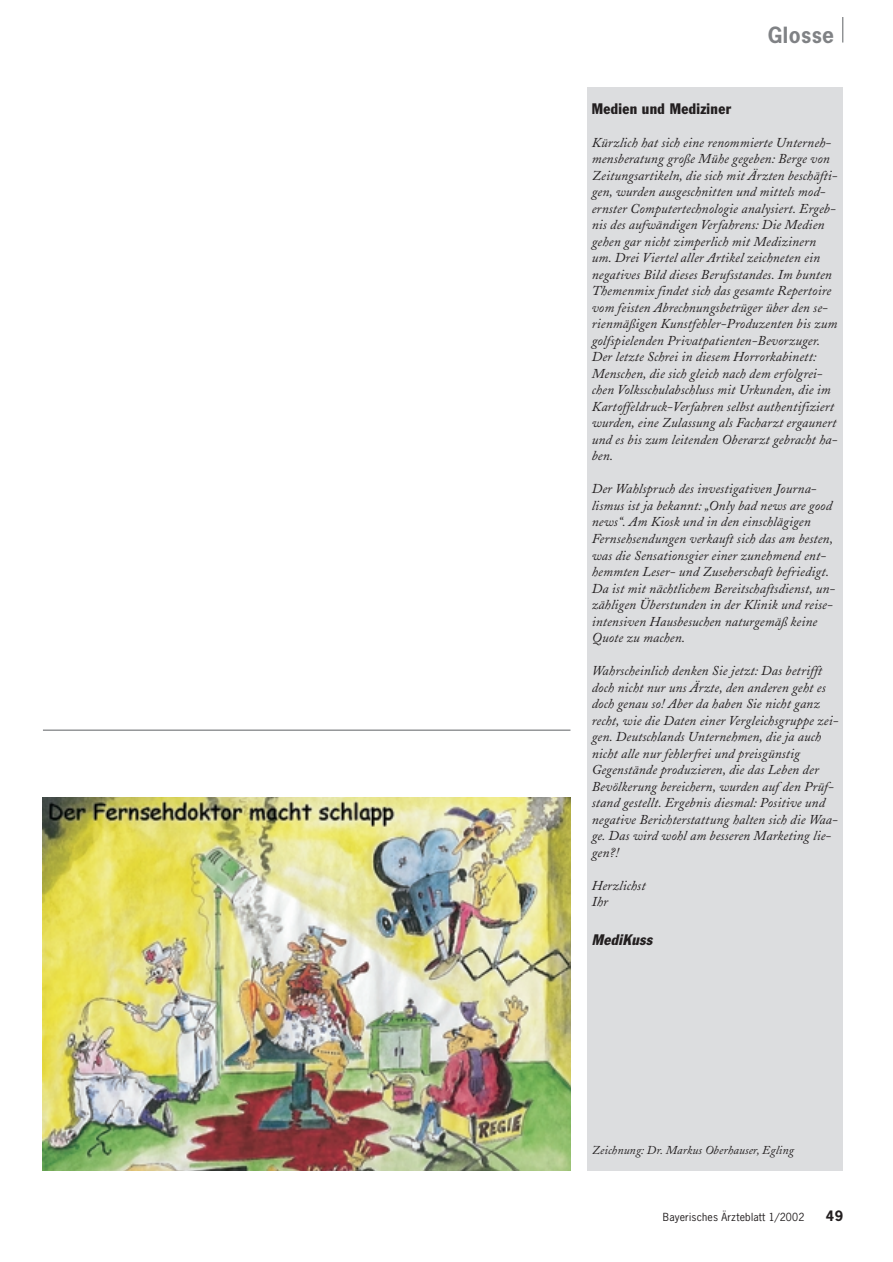
<style>
.page{position:relative;width:893px;height:1262px;background:#fff}
.page>*{position:absolute;margin:0;border:0;box-sizing:border-box;transform-origin:0 0}
.t1{font:700 21px "News Gothic";letter-spacing:.02em;color:#808285}
.t2{font:condensed 15px "Franklin Gothic";letter-spacing:.02em;color:#231f20}
.t3{font:italic condensed 15px "Franklin Gothic";color:#231f20}
.t4{font:italic 13.5px/16.5px "Adobe Caslon";letter-spacing:.01em;color:#231f20}
.t5{font:700 13.5px "News Gothic";color:#231f20}
.t6{font:italic 12px "Adobe Caslon";letter-spacing:.01em;color:#231f20}
.t7{font:10.5px "News Gothic";letter-spacing:.015em;color:#231f20}
</style>
<div class="page">
<svg style="left:842px;top:17px;width:1px;height:26px"></svg>
<div style="left:587px;top:87px;width:255px;height:1083px;background:#dcdddf"></div>
<hr style="left:43px;top:729px;width:527px;height:2px;background:#808285">
<img style="left:43px;top:797px;width:527px;height:373px">
<h1 class="t1" style="left:768px;top:26px;width:68px">Glosse</h1>
<p class="t2" style="left:591px;top:103px;width:141px">Medien und Mediziner</p>
<p class="t4" style="left:591px;top:136px;width:247px">Kürzlich hat sich eine renommierte Unterneh&shy;mensberatung große Mühe gegeben: Berge von Zeitungsartikeln, die sich mit Ärzten beschäfti&shy;gen, wurden ausgeschnitten und mittels mod&shy;ernster Computertechnologie analysiert. Ergeb&shy;nis des aufwändigen Verfahrens: Die Medien gehen gar nicht zimperlich mit Medizinern um. Drei Viertel aller Artikel zeichneten ein negatives Bild dieses Berufsstandes. Im bunten Themenmix findet sich das gesamte Repertoire vom feisten Abrechnungsbetrüger über den se&shy;rienmäßigen Kunstfehler-Produzenten bis zum golfspielenden Privatpatienten-Bevorzuger.<br>Der letzte Schrei in diesem Horrorkabinett:<br>Menschen, die sich gleich nach dem erfolgrei&shy;chen Volksschulabschluss mit Urkunden, die im Kartoffeldruck-Verfahren selbst authentifiziert wurden, eine Zulassung als Facharzt ergaunert und es bis zum leitenden Oberarzt gebracht ha&shy;ben.</p>
<p class="t4" style="left:591px;top:482px;width:245px">Der Wahlspruch des investigativen Journa&shy;lismus ist ja bekannt: „Only bad news are good news“. Am Kiosk und in den einschlägigen Fernsehsendungen verkauft sich das am besten, was die Sensationsgier einer zunehmend ent&shy;hemmten Leser- und Zuseherschaft befriedigt.<br>Da ist mit nächtlichem Bereitschaftsdienst, un&shy;zähligen Überstunden in der Klinik und reise&shy;intensiven Hausbesuchen naturgemäß keine Quote zu machen.</p>
<p class="t4" style="left:591px;top:664px;width:248px">Wahrscheinlich denken Sie jetzt: Das betrifft doch nicht nur uns Ärzte, den anderen geht es doch genau so! Aber da haben Sie nicht ganz recht, wie die Daten einer Vergleichsgruppe zei&shy;gen. Deutschlands Unternehmen, die ja auch nicht alle nur fehlerfrei und preisgünstig Gegenstände produzieren, die das Leben der Bevölkerung bereichern, wurden auf den Prüf&shy;stand gestellt. Ergebnis diesmal: Positive und negative Berichterstattung halten sich die Waa&shy;ge. Das wird wohl am besseren Marketing lie&shy;gen?!</p>
<p class="t4" style="left:591px;top:878px;width:55px">Herzlichst<br>Ihr</p>
<p class="t3" style="left:591px;top:934px;width:65px">MediKuss</p>
<p class="t6" style="left:591px;top:1144px;width:204px">Zeichnung: Dr. Markus Oberhauser, Egling</p>
<p class="t7" style="left:663px;top:1212px;width:143px">Bayerisches Ärzteblatt 1/2002</p>
<p class="t5" style="left:826px;top:1210px;width:19px">49</p>
</div>
